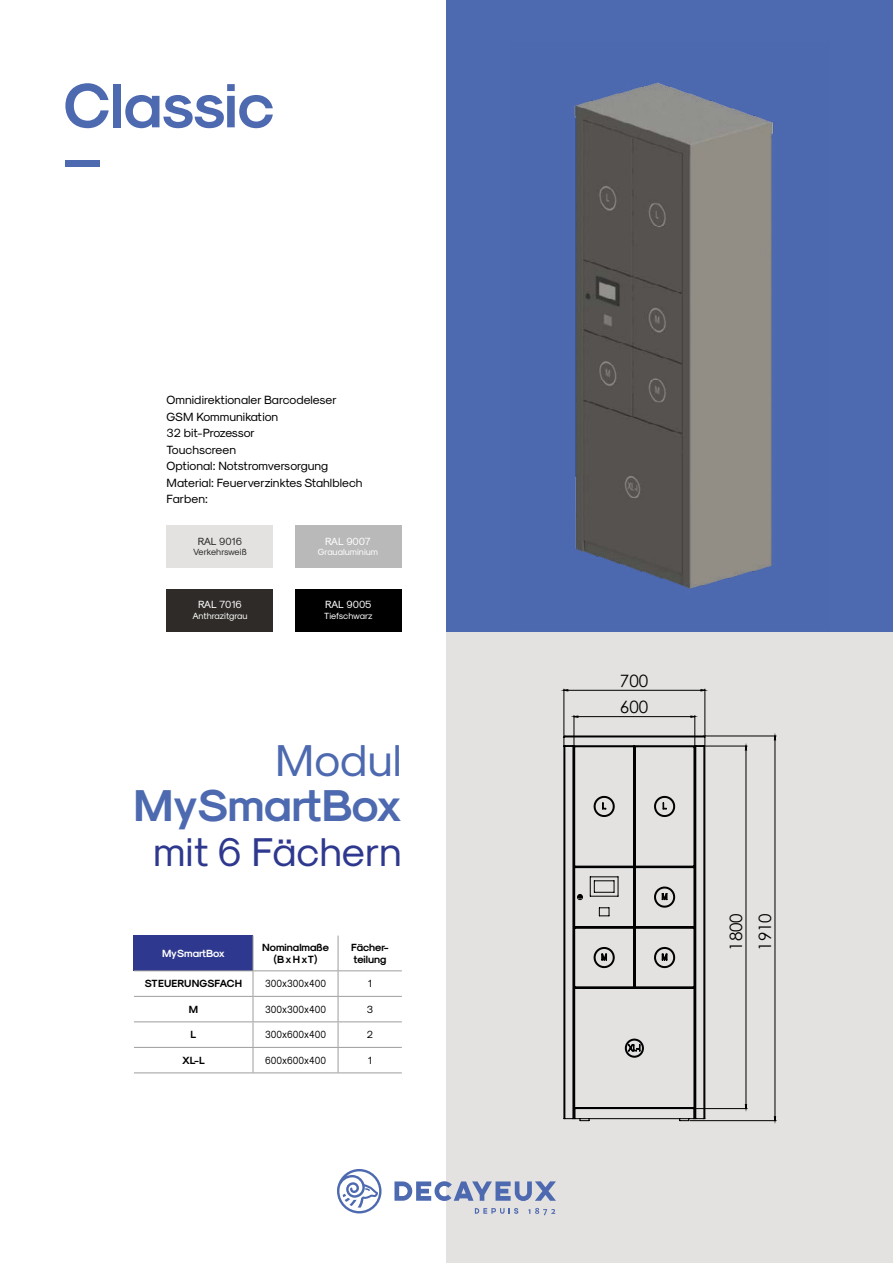
<style>
.page{position:relative;width:893px;height:1263px;background:#fff}
.page>*{position:absolute;margin:0;border:0;box-sizing:border-box;transform-origin:0 0}
.t1{font:63px "Sk Modernist Bold";letter-spacing:-.005em;color:#4d69b0}
.t2{font:45px "Sk Modernist Bold";letter-spacing:-.005em;color:#4d69b0}
.t3{font:45px "Sk Modernist Regular";color:#4d69b0}
.t4{font:40.5px "Sk Modernist Regular";letter-spacing:-.005em;color:#2e388e}
.t5{font:17.1px/29px "Century Gothic";color:#000}
.t6{font:12px/16.5px "Sk Modernist Regular";color:#000}
.t7{font:10.5px "Sk Modernist Regular";color:#000;scale:.9 1}
.t8{font:10.5px/12.6px "Sk Modernist Bold";color:#000;text-align:center}
.t9{font:10.5px "Sk Modernist Regular";letter-spacing:-.02em;color:#fff}
.t10{font:10.5px "Sk Modernist Bold";letter-spacing:.02em;color:#000}
.t11{font:10.5px "Sk Modernist Bold";color:#fff}
.t12{font:10.5px "Sk Modernist Regular";letter-spacing:-.02em;color:#2e2b28}
.t13{font:10.5px "Sk Modernist Regular";color:#000}
.t14{font:9px "Sk Modernist Regular";color:#fff}
.t15{font:9px "Sk Modernist Regular";color:#2e2b28}
</style>
<div class="page">
<div style="left:446px;top:631px;width:447px;height:632px;background:#e3e2e1"></div>
<div style="left:134px;top:935px;width:119px;height:36px;background:#2e388e"></div>
<hr style="left:253px;top:996px;width:85px;height:1px;background:#9d9d9c">
<hr style="left:338px;top:996px;width:64px;height:1px;background:#9d9d9c">
<hr style="left:134px;top:1021px;width:119px;height:1px;background:#9d9d9c">
<hr style="left:253px;top:1021px;width:85px;height:1px;background:#9d9d9c">
<hr style="left:338px;top:1021px;width:64px;height:1px;background:#9d9d9c">
<hr style="left:134px;top:1047px;width:119px;height:1px;background:#9d9d9c">
<hr style="left:253px;top:1047px;width:85px;height:1px;background:#9d9d9c">
<hr style="left:338px;top:1047px;width:64px;height:1px;background:#9d9d9c">
<svg style="left:338px;top:971px;width:1px;height:101px"></svg>
<hr style="left:134px;top:1072px;width:119px;height:1px;background:#9d9d9c">
<hr style="left:253px;top:1072px;width:85px;height:1px;background:#9d9d9c">
<hr style="left:338px;top:1072px;width:64px;height:1px;background:#9d9d9c">
<hr style="left:253px;top:935px;width:1px;height:35px;background:#9d9d9c">
<hr style="left:338px;top:935px;width:1px;height:35px;background:#9d9d9c">
<hr style="left:253px;top:970px;width:85px;height:1px;background:#9d9d9c">
<hr style="left:338px;top:970px;width:64px;height:1px;background:#9d9d9c">
<hr style="left:134px;top:970px;width:119px;height:1px;background:#9d9d9c">
<svg style="left:253px;top:971px;width:1px;height:101px"></svg>
<hr style="left:134px;top:996px;width:119px;height:1px;background:#9d9d9c">
<div style="left:446px;top:0;width:447px;height:631px;background:#4d69b0"></div>
<div style="left:167px;top:525px;width:106px;height:43px;background:#e3e2e1"></div>
<div style="left:167px;top:589px;width:106px;height:42px;background:#2e2b28"></div>
<div style="left:295px;top:525px;width:106px;height:43px;background:#b9b9b9"></div>
<div style="left:295px;top:589px;width:107px;height:42px;background:#000"></div>
<svg style="left:563px;top:689px;width:213px;height:430px"></svg>
<hr style="left:695px;top:715px;width:1px;height:30px;background:#000">
<hr style="left:574px;top:715px;width:1px;height:30px;background:#000">
<hr style="left:705px;top:689px;width:1px;height:47px;background:#000">
<hr style="left:564px;top:689px;width:1px;height:47px;background:#000">
<hr style="left:706px;top:746px;width:41px;height:1px;background:#000">
<hr style="left:696px;top:1108px;width:51px;height:1px;background:#000">
<hr style="left:690px;top:1120px;width:86px;height:1px;background:#000">
<hr style="left:705px;top:736px;width:71px;height:1px;background:#000">
<svg style="left:564px;top:690px;width:141px;height:27px"></svg>
<svg style="left:745px;top:747px;width:2px;height:361px"></svg>
<svg style="left:774px;top:737px;width:2px;height:383px"></svg>
<svg style="left:563px;top:735px;width:142px;height:386px"></svg>
<img style="left:574px;top:82px;width:200px;height:507px">
<svg style="left:394px;top:1181px;width:162px;height:20px"></svg>
<svg style="left:337px;top:1169px;width:45px;height:44px"></svg>
<svg style="left:528px;top:1208px;width:27px;height:7px"></svg>
<svg style="left:475px;top:1208px;width:43px;height:6px"></svg>
<h1 class="t1" style="left:64px;top:68px;width:212px">Classic</h1>
<h1 class="t1" style="left:64px;top:101px;width:40px">_</h1>
<p class="t6" style="left:167px;top:392px;width:198px">Omnidirektionaler Barcodeleser<br>GSM Kommunikation<br>32 bit-Prozessor<br>Touchscreen<br>Optional: Notstromversorgung<br>Material: Feuerverzinktes Stahlblech<br>Farben:</p>
<p class="t12" style="left:198px;top:535px;width:46px">RAL 9016</p>
<p class="t15" style="left:193px;top:547px;width:55px">Verkehrsweiß</p>
<p class="t9" style="left:198px;top:599px;width:45px">RAL 7016</p>
<p class="t14" style="left:192px;top:611px;width:57px">Anthrazitgrau</p>
<p class="t9" style="left:325px;top:535px;width:47px">RAL 9007</p>
<p class="t14" style="left:318px;top:547px;width:62px">Graualuminium</p>
<p class="t9" style="left:325px;top:599px;width:48px">RAL 9005</p>
<p class="t14" style="left:324px;top:611px;width:50px">Tiefschwarz</p>
<h2 class="t3" style="left:275px;top:735px;width:128px">Modul</h2>
<h2 class="t2" style="left:134px;top:778px;width:270px">MySmartBox</h2>
<h3 class="t4" style="left:153px;top:829px;width:250px">mit 6 Fächern</h3>
<p class="t11" style="left:162px;top:947px;width:64px">MySmartBox</p>
<p class="t8" style="left:262px;top:940px;width:68px">Nominalmaße (BxHxT)</p>
<p class="t8" style="left:351px;top:940px;width:39px;text-align:left">Fächer&shy;teilung</p>
<p class="t10" style="left:145px;top:977px;width:99px">STEUERUNGSFACH</p>
<p class="t7" style="left:265px;top:978px;width:69px">300x300x400</p>
<p class="t13" style="left:368px;top:978px;width:6px">1</p>
<p class="t8" style="left:189px;top:1003px;width:11px">M</p>
<p class="t7" style="left:265px;top:1003px;width:69px">300x300x400</p>
<p class="t13" style="left:367px;top:1003px;width:8px">3</p>
<p class="t8" style="left:191px;top:1028px;width:7px">L</p>
<p class="t7" style="left:265px;top:1029px;width:69px">300x600x400</p>
<p class="t13" style="left:367px;top:1029px;width:8px">2</p>
<p class="t8" style="left:182px;top:1054px;width:24px">XL-L</p>
<p class="t7" style="left:265px;top:1054px;width:69px">600x600x400</p>
<p class="t13" style="left:368px;top:1054px;width:6px">1</p>
<h3 class="t5" style="left:620px;top:666px;width:30px">700</h3>
<h3 class="t5" style="left:620px;top:692px;width:30px">600</h3>
<h3 class="t5" style="left:721px;top:951px;width:39px;rotate:-90deg">1800<br>1910</h3>
</div>
